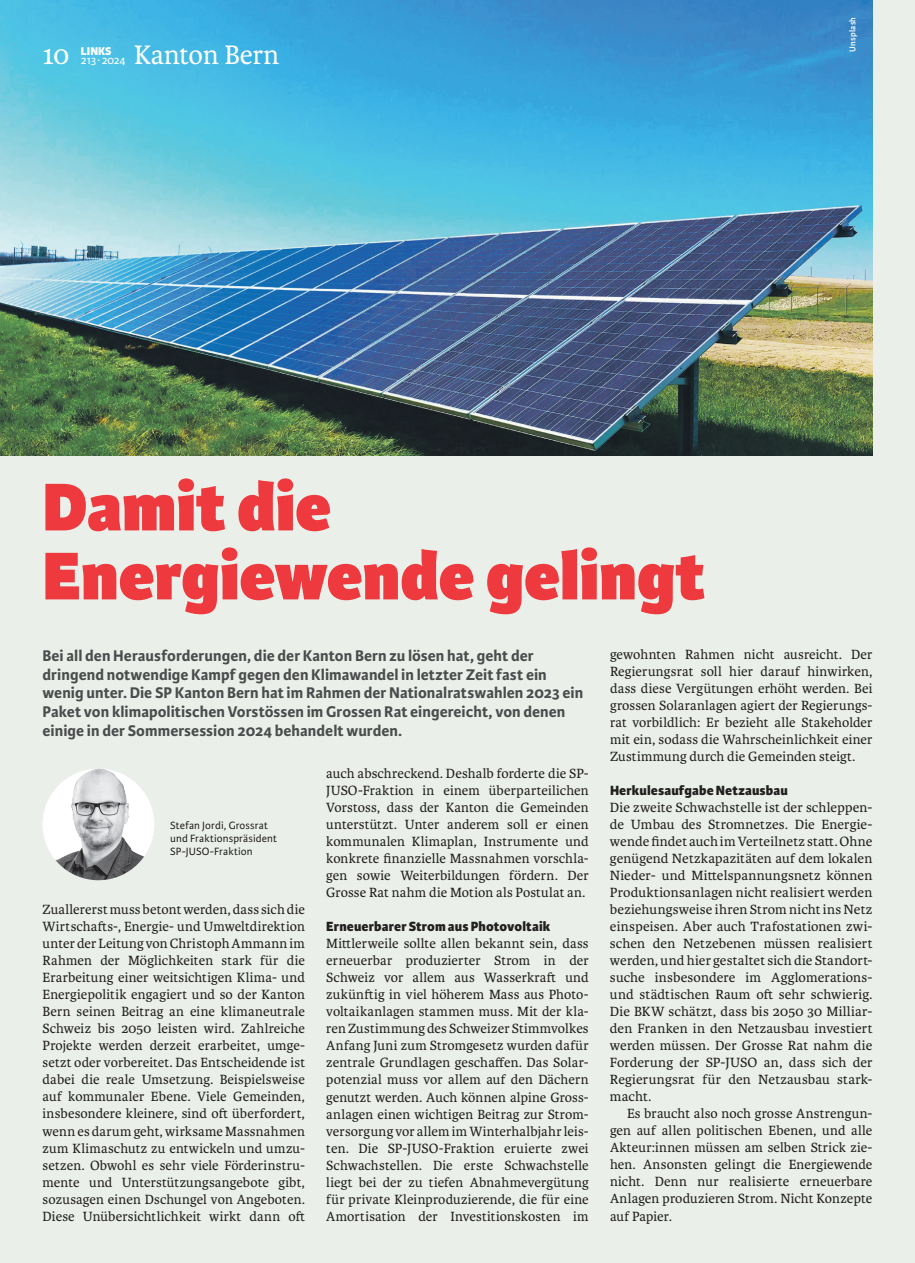
<style>
.page{position:relative;width:915px;height:1263px;background:#fff}
.page>*{position:absolute;margin:0;border:0;box-sizing:border-box;transform-origin:0 0}
.t1{font:800 72px/69px "Karmina Sans";color:#ee3a3e}
.t2{font:28.5px "Karmina";color:#fff}
.t3{font:700 16.5px/18.8px "Karmina Sans";letter-spacing:.005em;color:#4b4c4d}
.t4{font:14.25px/17px "Karmina";letter-spacing:.005em;color:#231f20;text-align:justify}
.t5{font:800 14.25px "Karmina Sans";letter-spacing:.01em;color:#231f20}
.t6{font:12px "Karmina Sans";letter-spacing:-.02em;color:#fff}
.t7{font:800 12px "Karmina Sans";color:#fff}
.t8{font:11.25px/12.8px "Karmina Sans";letter-spacing:.01em;color:#231f20}
.t9{font:600 9px "Karmina Sans";letter-spacing:.02em;color:#fff}
</style>
<div class="page">
<div style="left:0;top:0;width:914px;height:1263px;background:#eaf0e9"></div>
<img style="left:0;top:0;width:872px;height:455px">
<img style="left:43px;top:769px;width:111px;height:111px;border-radius:56px">
<p class="t6" style="left:81px;top:53px;width:46px">213 ∙ 2024</p>
<h2 class="t2" style="left:134px;top:39px;width:147px">Kanton Bern</h2>
<h2 class="t2" style="left:43px;top:39px;width:28px">10</h2>
<p class="t7" style="left:81px;top:44px;width:32px">LINKS</p>
<p class="t9" style="left:847px;top:52px;width:36px;rotate:-90deg">Unsplash</p>
<h1 class="t1" style="left:43px;top:475px;width:664px">Damit die<br>Energiewende gelingt</h1>
<p class="t3" style="left:43px;top:646px;width:542px">Bei all den Herausforderungen, die der Kanton Bern zu lösen hat, geht der dringend notwendige Kampf gegen den Klimawandel in letzter Zeit fast ein wenig unter. Die SP Kanton Bern hat im Rahmen der Nationalratswahlen 2023 ein Paket von klimapolitischen Vorstössen im Grossen Rat eingereicht, von denen einige in der Sommersession 2024 behandelt wurden.</p>
<p class="t4" style="left:326px;top:765px;width:264px">auch abschreckend. Deshalb forderte die SP-JUSO-Fraktion in einem überparteilichen Vorstoss, dass der Kanton die Gemeinden unterstützt. Unter anderem soll er einen kommunalen Klimaplan, Instrumente und konkrete finanzielle Massnahmen vorschla&shy;gen sowie Weiterbildungen fördern. Der Grosse Rat nahm die Motion als Postulat an.</p>
<p class="t5" style="left:326px;top:918px;width:225px">Erneuerbarer Strom aus Photovoltaik</p>
<p class="t4" style="left:326px;top:935px;width:264px">Mittlerweile sollte allen bekannt sein, dass erneuerbar produzierter Strom in der Schweiz vor allem aus Wasserkraft und zukünftig in viel höherem Mass aus Photo&shy;voltaikanlagen stammen muss. Mit der kla&shy;ren Zustimmung des Schweizer Stimmvolkes Anfang Juni zum Stromgesetz wurden dafür zentrale Grundlagen geschaffen. Das Solar&shy;potenzial muss vor allem auf den Dächern genutzt werden. Auch können alpine Gross&shy;anlagen einen wichtigen Beitrag zur Strom&shy;versorgung vor allem im Winterhalbjahr leis&shy;ten. Die SP-JUSO-Fraktion eruierte zwei Schwachstellen. Die erste Schwachstelle liegt bei der zu tiefen Abnahmevergütung für private Kleinproduzierende, die für eine Amortisation der Investitionskosten im</p>
<p class="t8" style="left:170px;top:819px;width:108px">Stefan Jordi, Grossrat und Fraktionspräsident<br>SP-JUSO-Fraktion</p>
<p class="t4" style="left:43px;top:901px;width:264px">Zuallererst muss betont werden, dass sich die Wirtschafts-, Energie- und Umweltdirektion unter der Leitung von Christoph Ammann im Rahmen der Möglichkeiten stark für die Erarbeitung einer weitsichtigen Klima- und Energiepolitik engagiert und so der Kanton Bern seinen Beitrag an eine klimaneutrale Schweiz bis 2050 leisten wird. Zahlreiche Projekte werden derzeit erarbeitet, umge&shy;setzt oder vorbereitet. Das Entscheidende ist dabei die reale Umsetzung. Beispielsweise auf kommunaler Ebene. Viele Gemeinden, insbesondere kleinere, sind oft überfordert, wenn es darum geht, wirksame Massnahmen zum Klimaschutz zu entwickeln und umzu&shy;setzen. Obwohl es sehr viele Förderinstru&shy;mente und Unterstützungsangebote gibt, sozusagen einen Dschungel von Angeboten.<br>Diese Unübersichtlichkeit wirkt dann oft</p>
<p class="t4" style="left:609px;top:646px;width:264px">gewohnten Rahmen nicht ausreicht. Der Regierungsrat soll hier darauf hinwirken, dass diese Vergütungen erhöht werden. Bei grossen Solaranlagen agiert der Regierungs&shy;rat vorbildlich: Er bezieht alle Stakeholder mit ein, sodass die Wahrscheinlichkeit einer Zustimmung durch die Gemeinden steigt.</p>
<p class="t5" style="left:609px;top:782px;width:179px">Herkulesaufgabe Netzausbau</p>
<p class="t4" style="left:609px;top:799px;width:264px">Die zweite Schwachstelle ist der schleppen&shy;de Umbau des Stromnetzes. Die Energie&shy;wende findet auch im Verteilnetz statt. Ohne genügend Netzkapazitäten auf dem lokalen Nieder- und Mittelspannungsnetz können Produktionsanlagen nicht realisiert werden beziehungsweise ihren Strom nicht ins Netz einspeisen. Aber auch Trafostationen zwi&shy;schen den Netzebenen müssen realisiert werden, und hier gestaltet sich die Standort&shy;suche insbesondere im Agglomerations&shy;und städtischen Raum oft sehr schwierig.<br>Die BKW schätzt, dass bis 2050 30 Milliar&shy;den Franken in den Netzausbau investiert werden müssen. Der Grosse Rat nahm die Forderung der SP-JUSO an, dass sich der Regierungsrat für den Netzausbau stark&shy;macht.</p>
<p class="t4" style="left:609px;top:1105px;width:264px;text-indent:17px">Es braucht also noch grosse Anstrengun&shy;gen auf allen politischen Ebenen, und alle Akteur:innen müssen am selben Strick zie&shy;hen. Ansonsten gelingt die Energiewende nicht. Denn nur realisierte erneuerbare Anlagen produzieren Strom. Nicht Konzepte auf Papier.</p>
</div>
